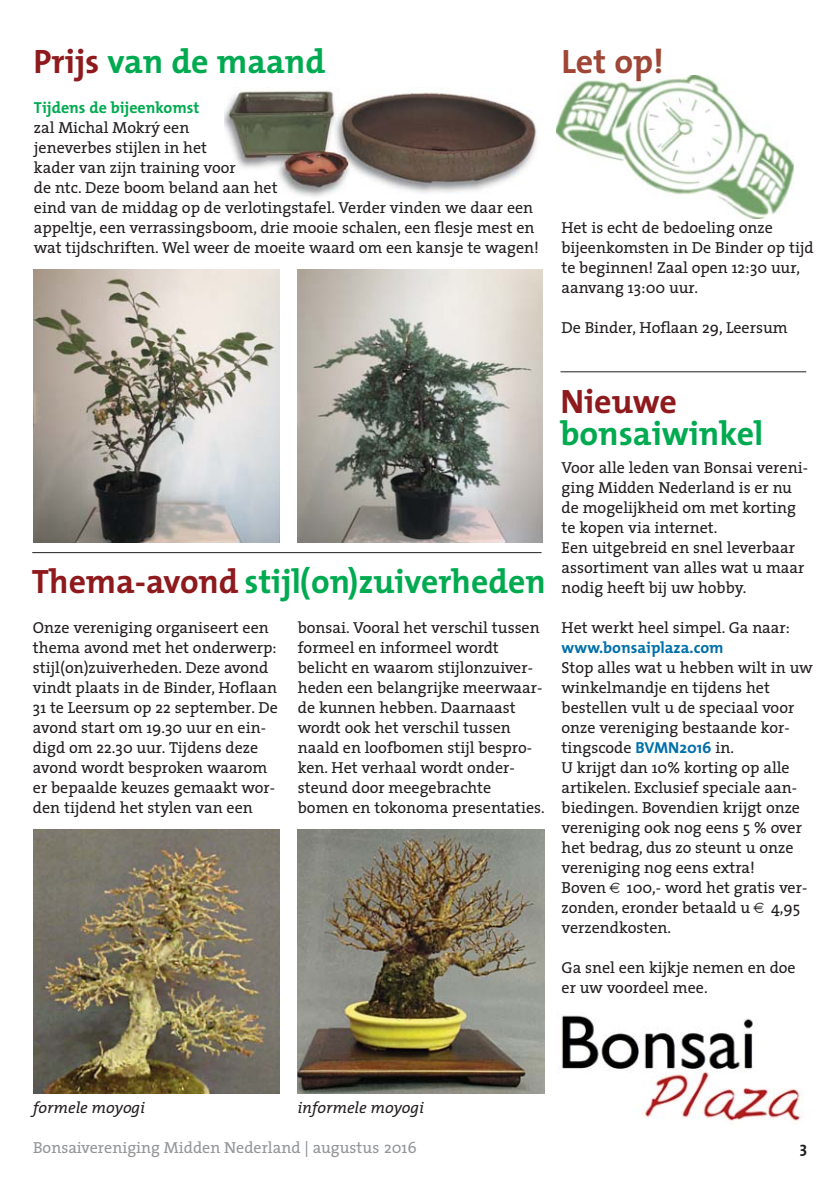
<style>
.page{position:relative;width:840px;height:1190px;background:#fff}
.page>*{position:absolute;margin:0;border:0;box-sizing:border-box;transform-origin:0 0}
.t1{font:700 34px "The Mix";color:#00aa50}
.t2{font:700 34px "The Mix";color:#8e1a1d}
.t3{font:700 34px "The Mix";color:#9f4636}
.t4{font:16px/20px "The Serif";color:#231f20}
.t5{font:16px "The Serif";color:#939598}
.t6{font:italic 16px "The Serif";color:#231f20}
.t7{font:700 16px "The Mix";color:#00aa50}
.t8{font:700 16px "The Mix";color:#0070aa}
.t9{font:700 16px "The Mix";color:#231f20}
.s1{color:#8e1a1d}
.s2{font-family:"The Mix";font-weight:700;color:#0070aa}
.s3{font-family:"Helvetica"}
</style>
<div class="page">
<img style="left:224px;top:90px;width:313px;height:107px">
<hr style="left:32px;top:552px;width:510px;height:1px;background:#231f20">
<img style="left:557px;top:1014px;width:246px;height:107px">
<hr style="left:561px;top:371px;width:245px;height:1px;background:#231f20">
<img style="left:33px;top:269px;width:246px;height:273px">
<img style="left:297px;top:269px;width:245px;height:273px">
<img style="left:557px;top:76px;width:236px;height:143px">
<img style="left:33px;top:830px;width:247px;height:263px">
<img style="left:297px;top:830px;width:247px;height:263px">
<h1 class="t1" style="left:33px;top:49px;width:293px"><span class="s1">Prijs</span> van de maand</h1>
<p class="t7" style="left:34px;top:102px;width:167px">Tijdens de bijeenkomst</p>
<p class="t4" style="left:34px;top:120px;width:507px">zal Michal Mokry´ een<br>jeneverbes stijlen in het<br>kader van zijn training voor<br>de ntc. Deze boom beland aan het<br>eind van de middag op de verlotingstafel. Verder vinden we daar een appeltje, een verrassingsboom, drie mooie schalen, een flesje mest en wat tijdschriften. Wel weer de moeite waard om een kansje te wagen!</p>
<h1 class="t3" style="left:561px;top:49px;width:104px">Let op!</h1>
<p class="t4" style="left:561px;top:220px;width:254px">Het is echt de bedoeling onze bijeenkomsten in De Binder op tijd te beginnen! Zaal open 12:30 uur, aanvang 13:00 uur.</p>
<p class="t4" style="left:561px;top:320px;width:228px">De Binder, Hoflaan 29, Leersum</p>
<h1 class="t1" style="left:32px;top:569px;width:515px"><span class="s1">Thema-avond</span> stijl(on)zuiverheden</h1>
<p class="t4" style="left:33px;top:620px;width:246px">Onze vereniging organiseert een thema avond met het onderwerp: stijl (on)zuiverheden. Deze avond vindt plaats in de Binder, Hoflaan<br>31 te Leersum op 22 september. De avond start om 19.30 uur en ein&shy;digd om 22.30 uur. Tijdens deze avond wordt besproken waarom er bepaalde keuzes gemaakt wor&shy;den tijdend het stylen van een</p>
<p class="t4" style="left:298px;top:620px;width:249px">bonsai. Vooral het verschil tussen formeel en informeel wordt belicht en waarom stijlonzuiver&shy;heden een belangrijke meerwaar&shy;de kunnen hebben. Daarnaast wordt ook het verschil tussen naald en loofbomen stijl bespro&shy;ken. Het verhaal wordt onder&shy;steund door meegebrachte bomen en tokonoma presentaties.</p>
<h1 class="t2" style="left:560px;top:389px;width:118px">Nieuwe</h1>
<h1 class="t1" style="left:560px;top:421px;width:205px">bonsaiwinkel</h1>
<p class="t4" style="left:562px;top:460px;width:248px">Voor alle leden van Bonsai vereni&shy;ging Midden Nederland is er nu de mogelijkheid om met korting te kopen via internet.<br>Een uitgebreid en snel leverbaar assortiment van alles wat u maar nodig heeft bij uw hobby.</p>
<p class="t4" style="left:562px;top:620px;width:230px">Het werkt heel simpel. Ga naar:</p>
<p class="t8" style="left:562px;top:642px;width:164px">www.bonsaiplaza.com</p>
<p class="t4" style="left:562px;top:660px;width:253px">Stop alles wat u hebben wilt in uw winkelmandje en tijdens het bestellen vult u de speciaal voor onze vereniging bestaande kor&shy;tingscode <span class="s2">BVMN2016</span> in.<br>U krijgt dan 10% korting op alle artikelen. Exclusief speciale aan&shy;biedingen. Bovendien krijgt onze vereniging ook nog eens 5 % over het bedrag, dus zo steunt u onze vereniging nog eens extra!<br>Boven <span class="s3">€</span> 100,- word het gratis ver&shy;zonden, eronder betaald u <span class="s3">€</span> 4,95 verzendkosten.</p>
<p class="t4" style="left:562px;top:960px;width:236px">Ga snel een kijkje nemen en doe er uw voordeel mee.</p>
<p class="t6" style="left:33px;top:1102px;width:114px">formele moyogi</p>
<p class="t6" style="left:297px;top:1102px;width:128px">informele moyogi</p>
<p class="t5" style="left:33px;top:1141px;width:385px">Bonsaivereniging Midden Nederland | augustus 2016</p>
<p class="t9" style="left:800px;top:1141px;width:9px">3</p>
</div>
